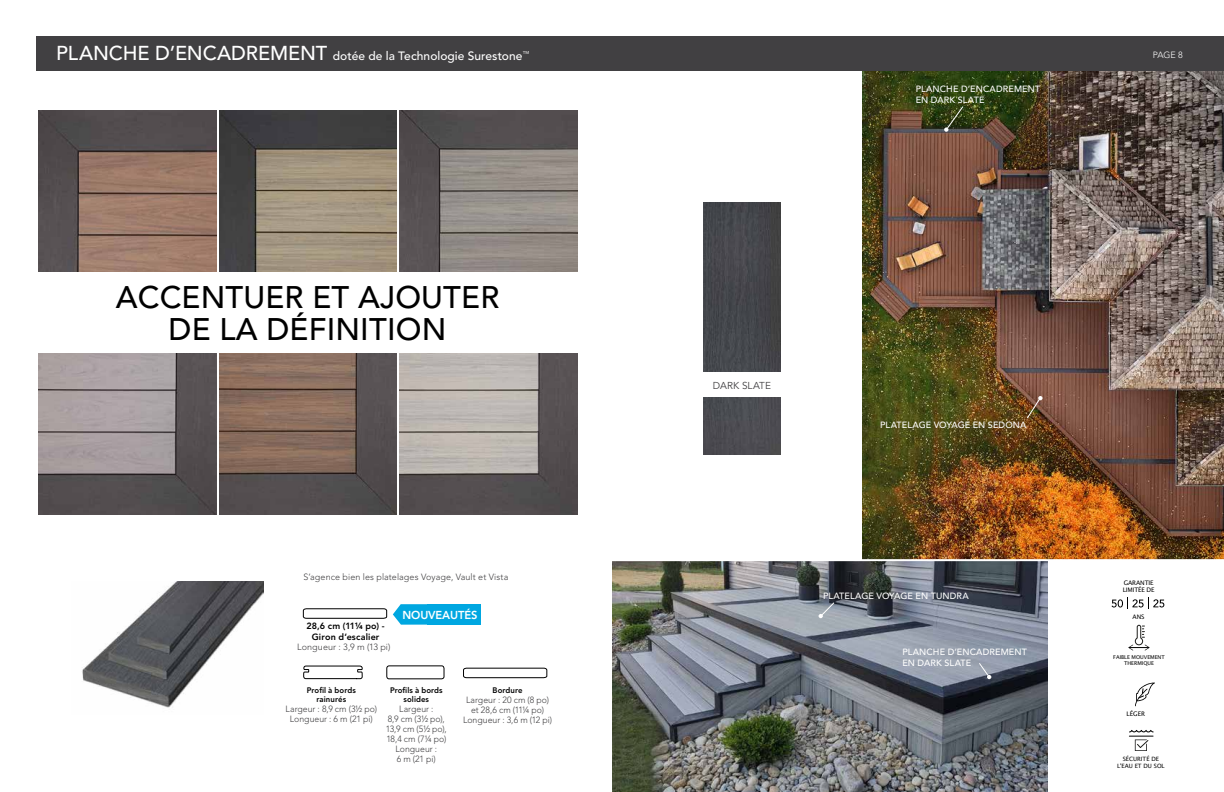
<style>
.page{position:relative;width:1224px;height:792px;background:#fff}
.page>*{position:absolute;margin:0;border:0;box-sizing:border-box;transform-origin:0 0}
.t1{font:500 31px/32px "Avenir LT Std";letter-spacing:.005em;color:#000;text-align:center}
.t2{font:500 12px "Avenir LT Std";color:#fff}
.t3{font:800 11.5px "Avenir LT Std";letter-spacing:-.01em;color:#fff}
.t4{font:10px "Avenir LT Std";color:#414042}
.t5{font:300 9px/10px "Avenir LT Std";letter-spacing:.005em;color:#414042;text-align:center}
.t6{font:500 9px/10.8px "Avenir LT Std";letter-spacing:.01em;color:#fff}
.t7{font:800 9px/10.8px "Avenir LT Std";letter-spacing:.015em;color:#000;text-align:center}
.t8{font:300 9px "Avenir LT Std";color:#fff}
.t9{font:800 8px/9px "Avenir LT Std";letter-spacing:.01em;color:#000;text-align:center}
.t10{font:6.2px/7.4px "Lucida Grande";letter-spacing:-.02em;color:#000}
.t11{font:5.9px/7.1px "Lucida Grande";color:#000;text-align:center}
.t12{font:5.3px/6.3px "Lucida Grande";color:#000;text-align:center}
.s1{font-size:20px}
</style>
<div class="page">
<img style="left:863px;top:70px;width:361px;height:489px">
<img style="left:82px;top:581px;width:182px;height:127px">
<div style="left:36px;top:36px;width:1188px;height:34px;background:#414042"></div>
<img style="left:400px;top:354px;width:177px;height:160px">
<img style="left:38px;top:354px;width:178px;height:160px">
<img style="left:39px;top:111px;width:177px;height:160px">
<img style="left:400px;top:111px;width:178px;height:160px">
<img style="left:219px;top:111px;width:178px;height:160px">
<img style="left:219px;top:354px;width:178px;height:160px">
<img style="left:704px;top:202px;width:76px;height:252px">
<div style="left:689px;top:372px;width:104px;height:25px;background:#fff"></div>
<img style="left:612px;top:561px;width:436px;height:231px">
<svg style="left:819px;top:602px;width:16px;height:16px"></svg>
<svg style="left:944px;top:106px;width:20px;height:26px"></svg>
<svg style="left:1027px;top:396px;width:16px;height:23px"></svg>
<svg style="left:979px;top:663px;width:12px;height:16px"></svg>
<svg style="left:393px;top:604px;width:34px;height:21px"></svg>
<div style="left:427px;top:604px;width:54px;height:21px;background:#00a7e1"></div>
<svg style="left:303px;top:665px;width:60px;height:14px"></svg>
<div style="left:387px;top:666px;width:57px;height:13px;border:1px solid #000;border-radius:2px"></div>
<svg style="left:463px;top:668px;width:84px;height:10px"></svg>
<svg style="left:303px;top:608px;width:84px;height:11px"></svg>
<svg style="left:1112px;top:598px;width:52px;height:11px"></svg>
<svg style="left:1128px;top:625px;width:21px;height:26px"></svg>
<svg style="left:1135px;top:683px;width:20px;height:23px"></svg>
<svg style="left:1129px;top:729px;width:25px;height:22px"></svg>
<h2 class="t2" style="left:56px;top:49px;width:474px"><span class="s1">PLANCHE D’ENCADREMENT</span> dotée de la Technologie Surestone<sup>™</sup></h2>
<h1 class="t1" style="left:116px;top:282px;width:385px">ACCENTUER ET AJOUTER<br>DE LA DÉFINITION</h1>
<p class="t5" style="left:304px;top:572px;width:206px">S’agence bien les platelages Voyage, Vault et Vista</p>
<p class="t7" style="left:307px;top:620px;width:80px">28,6 cm (11¼ po) -<br>Giron d’escalier</p>
<p class="t3" style="left:402px;top:608px;width:77px">NOUVEAUTÉS</p>
<p class="t5" style="left:297px;top:642px;width:95px">Longueur : 3,9 m (13 pi)</p>
<p class="t9" style="left:307px;top:685px;width:51px">Profil à bords rainurés</p>
<p class="t5" style="left:286px;top:703px;width:93px">Largeur : 8,9 cm (3½ po)<br>Longueur : 6 m (21 pi)</p>
<p class="t9" style="left:390px;top:685px;width:54px">Profils à bords solides</p>
<p class="t5" style="left:386px;top:703px;width:63px">Largeur :<br>8,9 cm (3½ po),<br>13,9 cm (5½ po),<br>18,4 cm (7¼ po)<br>Longueur :<br>6 m (21 pi)</p>
<p class="t9" style="left:493px;top:685px;width:32px">Bordure</p>
<p class="t5" style="left:463px;top:694px;width:91px">Largeur : 20 cm (8 po) et 28,6 cm (11¼ po)<br>Longueur : 3,6 m (12 pi)</p>
<p class="t6" style="left:916px;top:84px;width:126px">PLANCHE D’ENCADREMENT<br>EN DARK SLATE</p>
<p class="t8" style="left:1153px;top:49px;width:32px">PAGE 8</p>
<p class="t4" style="left:713px;top:379px;width:60px">DARK SLATE</p>
<p class="t6" style="left:880px;top:419px;width:148px">PLATELAGE VOYAGE EN SEDONA</p>
<p class="t6" style="left:823px;top:591px;width:147px">PLATELAGE VOYAGE EN TUNDRA</p>
<p class="t6" style="left:902px;top:647px;width:126px">PLANCHE D’ENCADREMENT<br>EN DARK SLATE</p>
<p class="t10" style="left:1123px;top:579px;width:33px">GARANTIE<br>LIMITÉE DE</p>
<p class="t10" style="left:1133px;top:613px;width:13px">ANS</p>
<p class="t12" style="left:1113px;top:654px;width:53px">FAIBLE MOUVEMENT<br>THERMIQUE</p>
<p class="t10" style="left:1126px;top:711px;width:20px">LÉGER</p>
<p class="t11" style="left:1117px;top:755px;width:49px">SÉCURITÉ DE<br>L'EAU ET DU SOL</p>
</div>
